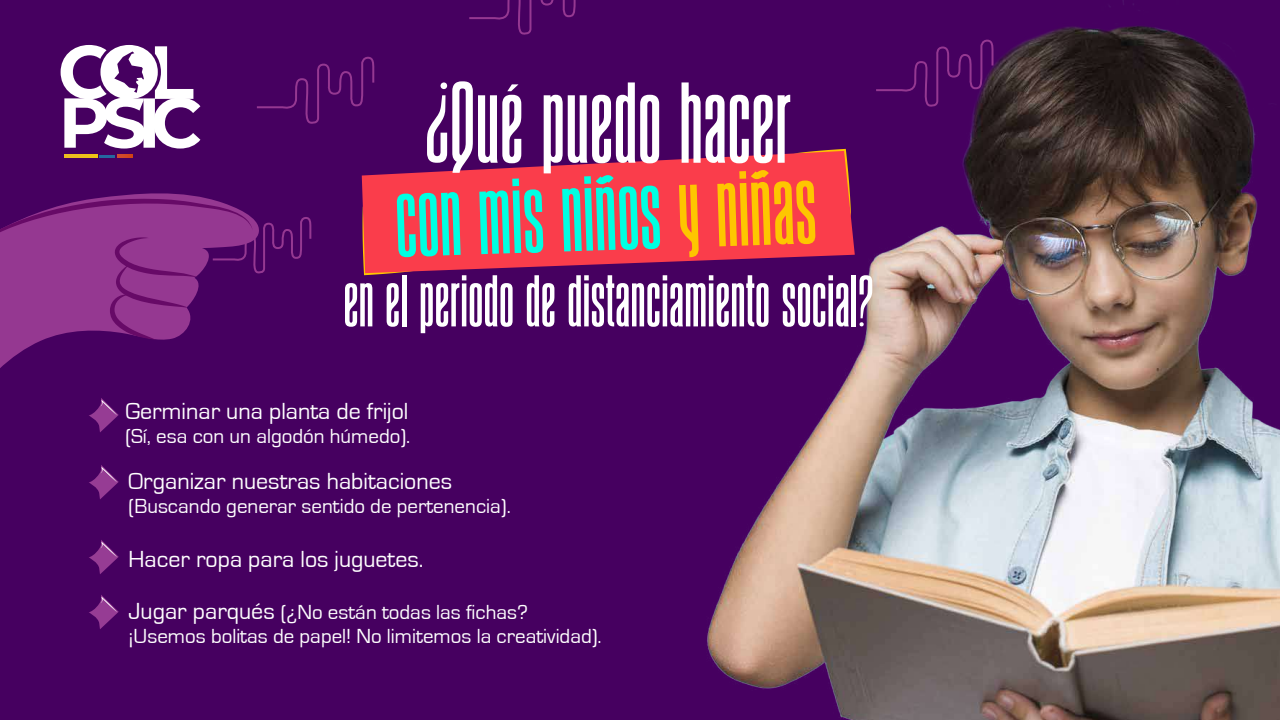
<style>
.page{position:relative;width:1280px;height:720px;background:#460060}
.page>*{position:absolute;margin:0;border:0;box-sizing:border-box;transform-origin:0 0}
.t1{font:700 85.9px "August";letter-spacing:-.005em;color:#fff}
.t2{font:700 79.6px "August";color:#00ffe2}
.t3{font:700 54.8px "August";color:#fff}
.t4{font:24px "Eurostile";color:#fff}
.t5{font:21px/24.1px "Eurostile";color:#fff}
.s1{color:#fec600}
.s2{font-size:24px}
</style>
<div class="page">
<svg style="left:0;top:193px;width:205px;height:175px"></svg>
<svg style="left:89px;top:398px;width:30px;height:34px"></svg>
<svg style="left:89px;top:465px;width:30px;height:34px"></svg>
<svg style="left:89px;top:540px;width:30px;height:34px"></svg>
<svg style="left:89px;top:595px;width:30px;height:34px"></svg>
<svg style="left:469px;top:0;width:107px;height:35px"></svg>
<svg style="left:0;top:198px;width:312px;height:142px"></svg>
<svg style="left:257px;top:56px;width:118px;height:68px"></svg>
<svg style="left:364px;top:273px;width:30px;height:2px"></svg>
<img style="left:707px;top:0;width:573px;height:720px">
<svg style="left:362px;top:151px;width:493px;height:122px;fill:#fa3d4b"></svg>
<svg style="left:61px;top:45px;width:139px;height:104px"></svg>
<hr style="left:64px;top:155px;width:34px;height:3px;background:#ecc01c">
<hr style="left:100px;top:155px;width:15px;height:3px;background:#2568a0">
<svg style="left:117px;top:155px;width:16px;height:3px"></svg>
<h1 class="t1" style="left:424px;top:66px;width:370px">¿Qué puedo hacer</h1>
<h2 class="t2" style="left:393px;top:168px;width:423px;rotate:-2deg">con mis niños <span class="s1">y niñas</span></h2>
<h3 class="t3" style="left:343px;top:265px;width:532px">en el periodo de distanciamiento social?</h3>
<p class="t4" style="left:125px;top:398px;width:285px">Germinar una planta de frijol</p>
<p class="t5" style="left:125px;top:425px;width:287px">(Sí, esa con un algodón húmedo).</p>
<p class="t4" style="left:129px;top:468px;width:325px">Organizar nuestras habitaciones</p>
<p class="t5" style="left:129px;top:494px;width:384px">(Buscando generar sentido de pertenencia).</p>
<p class="t4" style="left:129px;top:546px;width:296px">Hacer ropa para los juguetes.</p>
<p class="t5" style="left:129px;top:600px;width:475px"><span class="s2">Jugar parqués</span> (¿No están todas las fichas? ¡Usemos bolitas de papel! No limitemos la creatividad).</p>
</div>
